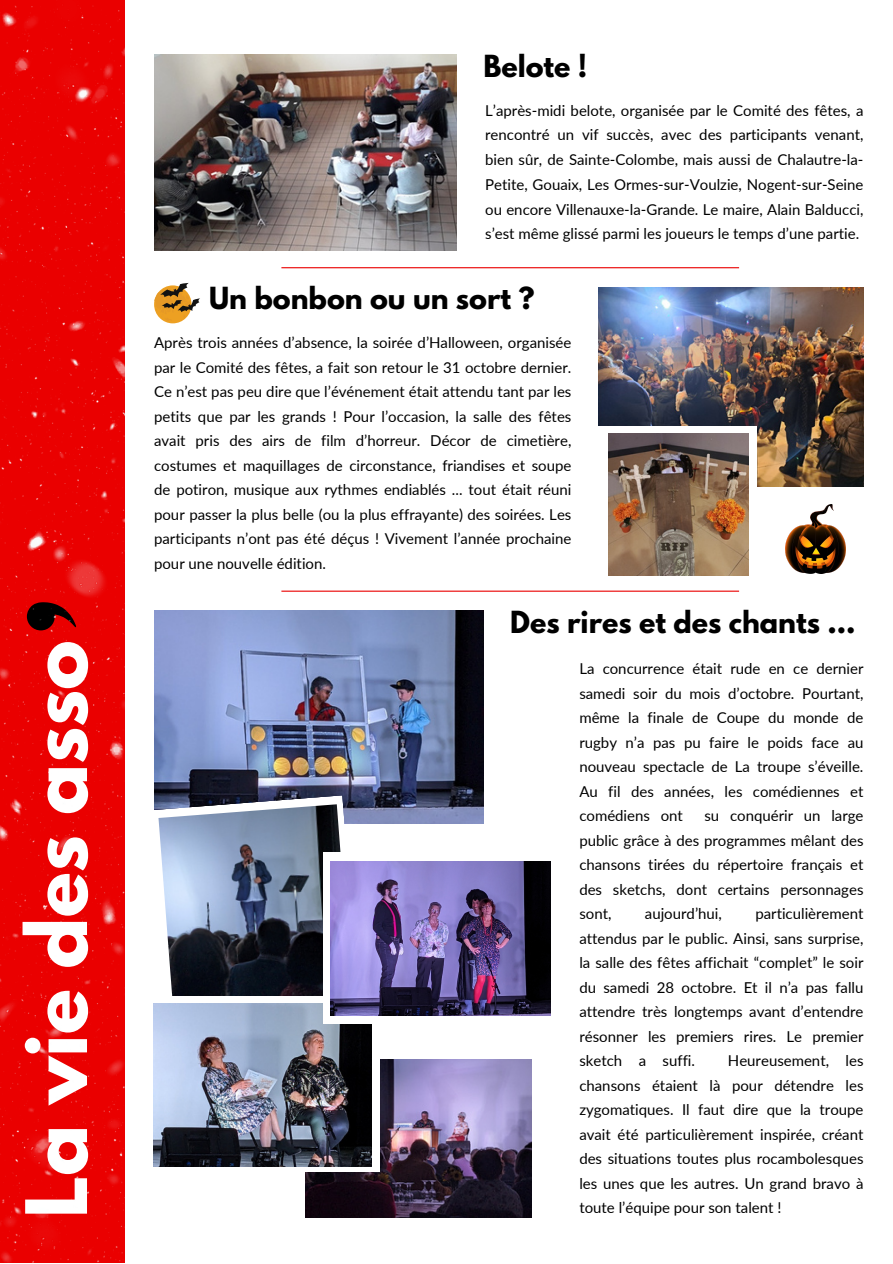
<style>
.page{position:relative;width:893px;height:1264px;background:#fff}
.page>*{position:absolute;margin:0;border:0;box-sizing:border-box;transform-origin:0 0}
.t1{font:700 75px "League Spartan";color:#fff}
.t2{font:700 27px "League Spartan";color:#000}
.t3{font:15px/24.5px "Lato";color:#000;text-align:justify}
</style>
<div class="page">
<hr style="left:281px;top:267px;width:458px;height:1px;background:#ea0000">
<div style="left:0;top:0;width:125px;height:1262px;background:#ea0000"></div>
<img style="left:154px;top:55px;width:302px;height:195px">
<hr style="left:281px;top:590px;width:458px;height:1px;background:#ea0000">
<img style="left:598px;top:287px;width:265px;height:199px">
<div style="left:579px;top:426px;width:177px;height:109px;background:#fff"></div>
<img style="left:608px;top:433px;width:140px;height:142px">
<img style="left:785px;top:504px;width:60px;height:70px">
<svg style="left:154px;top:283px;width:46px;height:40px"></svg>
<img style="left:154px;top:611px;width:329px;height:212px">
<svg style="left:154px;top:795px;width:192px;height:28px"></svg>
<img style="left:158px;top:804px;width:195px;height:192px">
<img style="left:305px;top:1059px;width:226px;height:158px">
<div style="left:323px;top:852px;width:139px;height:178px;background:#fff"></div>
<div style="left:141px;top:996px;width:239px;height:176px;background:#fff"></div>
<img style="left:153px;top:1003px;width:218px;height:163px">
<div style="left:323px;top:887px;width:239px;height:136px;background:#fff"></div>
<img style="left:330px;top:861px;width:220px;height:154px">
<p class="t1" style="left:19px;top:1218px;width:579px;rotate:-90deg">La vie des asso</p>
<p class="t2" style="left:483px;top:53px;width:105px">Belote !</p>
<p class="t3" style="left:485px;top:97px;width:380px">L’après-midi belote, organisée par le Comité des fêtes, a rencontré un vif succès, avec des participants venant, bien sûr, de Sainte-Colombe, mais aussi de Chalautre-la-Petite, Gouaix, Les Ormes-sur-Voulzie, Nogent-sur-Seine ou encore Villenauxe-la-Grande. Le maire, Alain Balducci, s’est même glissé parmi les joueurs le temps d’une partie.</p>
<p class="t2" style="left:209px;top:285px;width:327px">Un bonbon ou un sort ?</p>
<p class="t3" style="left:154px;top:330px;width:419px">Après trois années d’absence, la soirée d’Halloween, organisée par le Comité des fêtes, a fait son retour le 31 octobre dernier.<br>Ce n’est pas peu dire que l’événement était attendu tant par les petits que par les grands ! Pour l’occasion, la salle des fêtes avait pris des airs de film d’horreur. Décor de cimetière, costumes et maquillages de circonstance, friandises et soupe de potiron, musique aux rythmes endiablés ... tout était réuni pour passer la plus belle (ou la plus effrayante) des soirées. Les participants n’ont pas été déçus ! Vivement l’année prochaine pour une nouvelle édition.</p>
<p class="t2" style="left:510px;top:608px;width:347px">Des rires et des chants ...</p>
<p class="t3" style="left:579px;top:656px;width:285px">La concurrence était rude en ce dernier samedi soir du mois d’octobre. Pourtant, même la finale de Coupe du monde de rugby n’a pas pu faire le poids face au nouveau spectacle de La troupe s’éveille.<br>Au fil des années, les comédiennes et comédiens ont</p>
<p class="t3" style="left:579px;top:803px;width:285px;text-indent:125px">su conquérir un large public grâce à des programmes mêlant des chansons tirées du répertoire français et des sketchs, dont certains personnages sont,</p>
<p class="t3" style="left:645px;top:901px;width:78px">aujourd’hui,</p>
<p class="t3" style="left:579px;top:901px;width:285px;text-indent:176px">particulièrement attendus par le public. Ainsi, sans surprise, la salle des fêtes affichait “complet” le soir du samedi 28 octobre. Et il n’a pas fallu attendre très longtemps avant d’entendre résonner les premiers rires. Le premier sketch a suffi.</p>
<p class="t3" style="left:579px;top:1048px;width:285px;text-indent:148px">Heureusement, les chansons étaient là pour détendre les zygomatiques. Il faut dire que la troupe avait été particulièrement inspirée, créant des situations toutes plus rocambolesques les unes que les autres. Un grand bravo à toute l’équipe pour son talent !</p>
</div>
